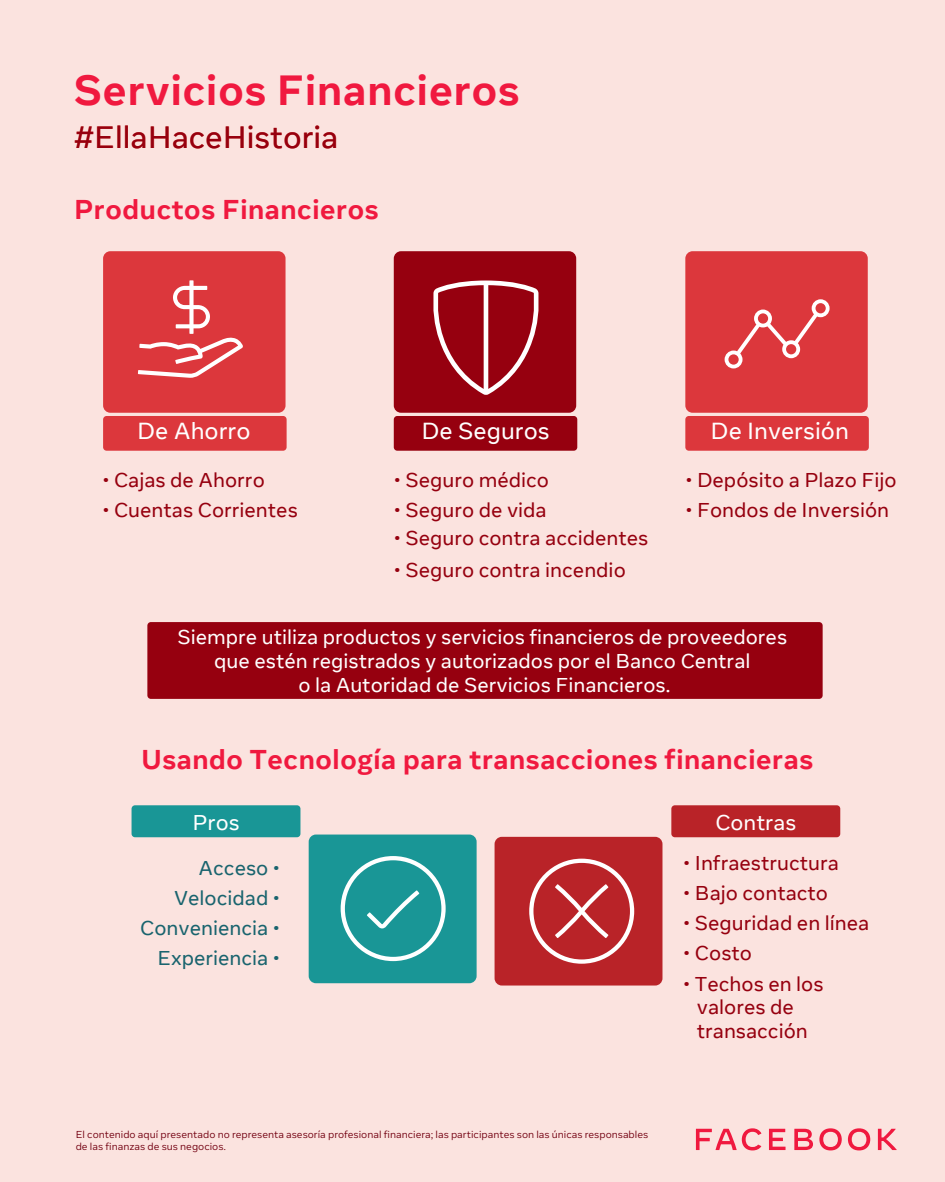
<style>
.page{position:relative;width:945px;height:1182px;background:#fff}
.page>*{position:absolute;margin:0;border:0;box-sizing:border-box;transform-origin:0 0}
.t1{font:700 42px "Optimistic Display";letter-spacing:.025em;color:#f0193f}
.t2{font:30.62px "Optimistic Text";color:#96000f}
.t3{font:700 27.12px "Optimistic Display";letter-spacing:.025em;color:#f0193f}
.t4{font:23.1px "Optimistic Text";color:#fff}
.t5{font:21.26px "Optimistic Text";color:#fff}
.t6{font:19.95px/23.9px "Optimistic Text";color:#96000f}
.t7{font:19.95px/23.9px "Optimistic Text";color:#fff;text-align:center}
.t8{font:19.95px/30px "Optimistic Text";color:#19646e;text-align:right}
.t9{font:10.06px/12.1px "Optimistic Text VF";color:#730111}
</style>
<div class="page">
<div style="left:0;top:0;width:945px;height:1181px;background:#fbe3df"></div>
<div style="left:103px;top:251px;width:183px;height:161px;background:#dc373c;border-radius:7px"></div>
<div style="left:103px;top:416px;width:184px;height:34px;background:#dc373c;border-radius:4px"></div>
<div style="left:394px;top:251px;width:182px;height:161px;background:#96000f;border-radius:7px"></div>
<div style="left:394px;top:416px;width:183px;height:34px;background:#96000f;border-radius:4px"></div>
<div style="left:685px;top:251px;width:183px;height:161px;background:#dc373c;border-radius:7px"></div>
<div style="left:685px;top:416px;width:184px;height:34px;background:#dc373c;border-radius:4px"></div>
<div style="left:147px;top:622px;width:676px;height:76px;background:#96000f;border-radius:4px"></div>
<div style="left:495px;top:836px;width:167px;height:149px;background:#b92328;border-radius:7px"></div>
<div style="left:671px;top:805px;width:169px;height:32px;background:#b92328;border-radius:4px"></div>
<div style="left:309px;top:834px;width:168px;height:149px;background:#199696;border-radius:7px"></div>
<div style="left:132px;top:805px;width:168px;height:32px;background:#199696;border-radius:4px"></div>
<svg style="left:696px;top:1128px;width:65px;height:22px"></svg>
<svg style="left:769px;top:1128px;width:17px;height:21px"></svg>
<svg style="left:794px;top:1128px;width:19px;height:21px"></svg>
<svg style="left:819px;top:1128px;width:23px;height:22px"></svg>
<svg style="left:848px;top:1128px;width:22px;height:22px"></svg>
<svg style="left:878px;top:1128px;width:18px;height:21px"></svg>
<svg style="left:138px;top:280px;width:105px;height:98px"></svg>
<svg style="left:433px;top:280px;width:106px;height:115px"></svg>
<svg style="left:725px;top:299px;width:105px;height:69px"></svg>
<svg style="left:529px;top:858px;width:105px;height:105px"></svg>
<svg style="left:341px;top:856px;width:105px;height:105px"></svg>
<h1 class="t1" style="left:74px;top:63px;width:447px">Servicios Financieros</h1>
<h2 class="t2" style="left:74px;top:119px;width:266px">#EllaHaceHistoria</h2>
<h3 class="t3" style="left:74px;top:192px;width:306px">Productos Financieros</h3>
<p class="t4" style="left:137px;top:417px;width:115px">De Ahorro</p>
<p class="t4" style="left:422px;top:417px;width:130px">De Seguros</p>
<p class="t4" style="left:711px;top:417px;width:140px">De Inversión</p>
<p class="t6" style="left:102px;top:468px;width:164px">• Cajas de Ahorro</p>
<p class="t6" style="left:102px;top:498px;width:197px">• Cuentas Corrientes</p>
<p class="t6" style="left:394px;top:468px;width:157px">• Seguro médico</p>
<p class="t6" style="left:394px;top:498px;width:154px">• Seguro de vida</p>
<p class="t6" style="left:394px;top:527px;width:256px">• Seguro contra accidentes</p>
<p class="t6" style="left:394px;top:558px;width:234px">• Seguro contra incendio</p>
<p class="t6" style="left:685px;top:468px;width:213px">• Depósito a Plazo Fijo</p>
<p class="t6" style="left:685px;top:498px;width:205px">• Fondos de Inversión</p>
<p class="t7" style="left:177px;top:625px;width:611px">Siempre utiliza productos y servicios financieros de proveedores que estén registrados y autorizados por el Banco Central<br>o la Autoridad de Servicios Financieros.</p>
<h3 class="t3" style="left:141px;top:742px;width:673px">Usando Tecnología para transacciones financieras</h3>
<p class="t5" style="left:192px;top:809px;width:49px">Pros</p>
<p class="t5" style="left:715px;top:809px;width:82px">Contras</p>
<p class="t8" style="left:140px;top:853px;width:141px">Acceso •<br>Velocidad •<br>Conveniencia •<br>Experiencia •</p>
<p class="t6" style="left:683px;top:851px;width:157px">• Infraestructura</p>
<p class="t6" style="left:683px;top:881px;width:146px">• Bajo contacto</p>
<p class="t6" style="left:683px;top:911px;width:187px">• Seguridad en línea</p>
<p class="t6" style="left:683px;top:941px;width:70px">• Costo</p>
<p class="t6" style="left:697px;top:971px;width:128px;text-indent:-14px">• Techos en los valores de transacción</p>
<p class="t9" style="left:76px;top:1128px;width:574px">El contenido aquí presentado no representa asesoría profesional financiera; las participantes son las únicas responsables de las finanzas de sus negocios.</p>
</div>
